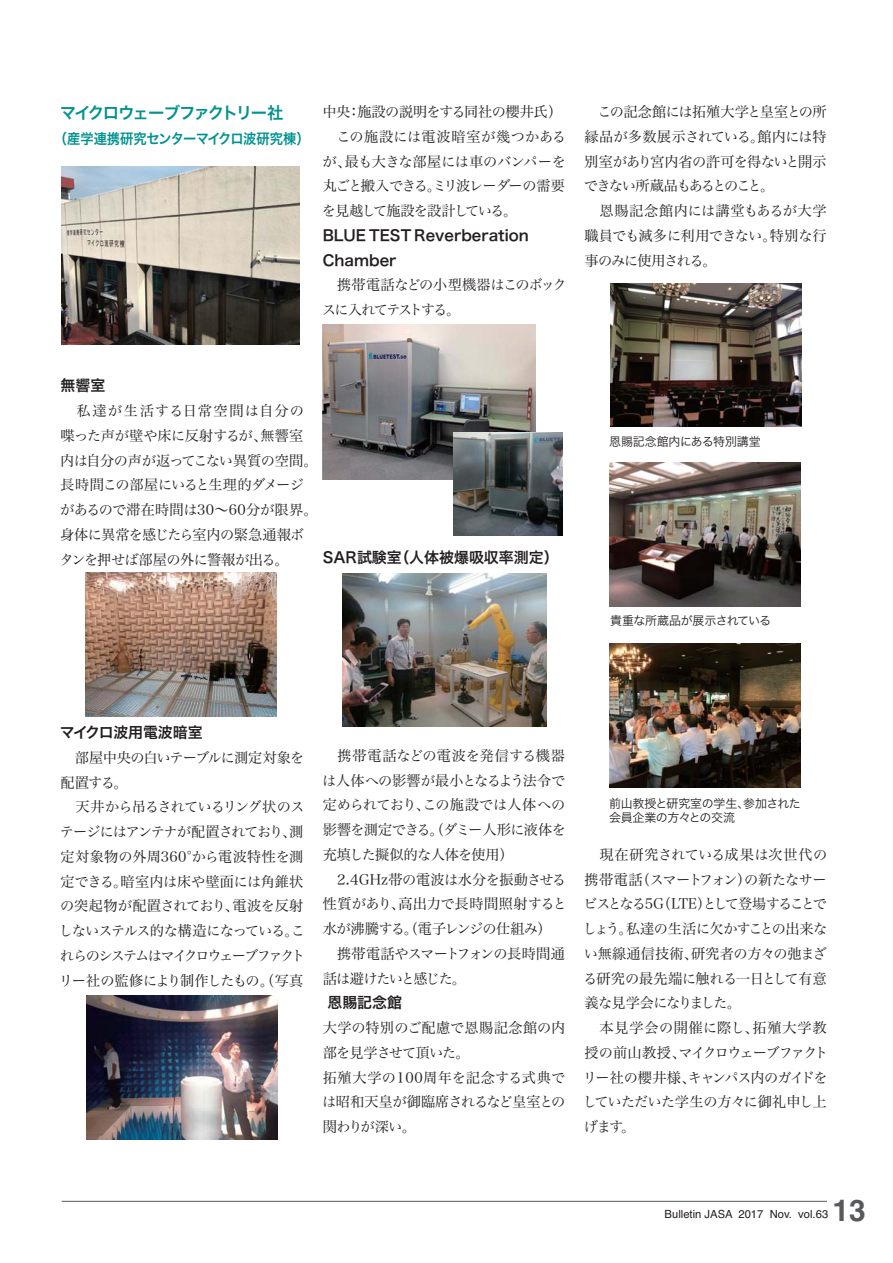
<style>
.page{position:relative;width:893px;height:1263px;background:#fff}
.page>*{position:absolute;margin:0;border:0;box-sizing:border-box;transform-origin:0 0}
.t1{font:700 30px "Helvetica";color:#58595b}
.t2{font:16.5px "Hira Kaku Pro W6 90 pv RKSJ H";letter-spacing:-.1em;color:#009290}
.t3{font:15px/24.8px "Hira Kaku Pro W6 90 pv RKSJ H";color:#231f20}
.t4{font:14.25px/24.8px "Hira Min Pro W3 90 pv RKSJ H";letter-spacing:-.035em;color:#231f20}
.t5{font:14.25px/24.8px "Hira Min Pro W3 90 pv RKSJ H";letter-spacing:-.06em;color:#231f20}
.t6{font:14.25px/24.8px "Hira Min Pro W3 90 pv RKSJ H";letter-spacing:-.005em;color:#231f20}
.t7{font:14.25px/24.8px "Hira Min Pro W3 90 pv RKSJ H";letter-spacing:-.105em;color:#231f20}
.t8{font:14.25px "Hira Kaku Pro W6 90 pv RKSJ H";letter-spacing:-.025em;color:#009290;scale:.93 1}
.t9{font:12px/13.5px "Hira Kaku Pro W3 90 pv RKSJ H";letter-spacing:-.025em;color:#231f20}
.t10{font:12px "Hira Kaku Pro W3 90 pv RKSJ H";color:#231f20}
.t11{font:11.25px "Helvetica";color:#231f20}
</style>
<div class="page">
<hr style="left:62px;top:1201px;width:765px;height:1px;background:#58595b">
<img style="left:609px;top:644px;width:191px;height:143px">
<img style="left:610px;top:283px;width:192px;height:144px">
<img style="left:609px;top:463px;width:191px;height:143px">
<img style="left:342px;top:573px;width:204px;height:153px">
<img style="left:323px;top:325px;width:212px;height:154px">
<img style="left:87px;top:996px;width:191px;height:143px">
<img style="left:85px;top:573px;width:192px;height:143px">
<img style="left:62px;top:166px;width:238px;height:179px">
<img style="left:454px;top:432px;width:109px;height:103px">
<p class="t2" style="left:60px;top:107px;width:225px">マイクロウェーブファクトリー社</p>
<p class="t8" style="left:54px;top:133px;width:276px">（産学連携研究センターマイクロ波研究棟）</p>
<p class="t4" style="left:322px;top:101px;width:246px">中央：施設の説明をする同社の櫻井氏）　この施設には電波暗室が幾つかあるが、最も大きな部屋には車のバンパーを丸ごと搬入できる。ミリ波レーダーの需要を見越して施設を設計している。</p>
<p class="t3" style="left:323px;top:225px;width:208px">BLUE TEST Reverberation<br>Chamber</p>
<p class="t7" style="left:322px;top:275px;width:246px">　携帯電話などの小型機器はこのボックスに入れてテストする。</p>
<p class="t4" style="left:584px;top:101px;width:244px">　この記念館には拓殖大学と皇室との所縁品が多数展示されている。館内には特別室があり宮内省の許可を得ないと開示できない所蔵品もあるとのこと。<br>　恩賜記念館内には講堂もあるが大学職員でも滅多に利用できない。特別な行事のみに使用される。</p>
<p class="t3" style="left:61px;top:375px;width:46px">無響室</p>
<p class="t4" style="left:60px;top:400px;width:260px">　私達が生活する日常空間は自分の喋った声が壁や床に反射するが、無響室内は自分の声が返ってこない異質の空間。長時間この部屋にいると生理的ダメージがあるので滞在時間は30～60分が限界。身体に異常を感じたら室内の緊急通報ボタンを押せば部屋の外に警報が出る。</p>
<p class="t3" style="left:323px;top:547px;width:237px">SAR試験室（人体被爆吸収率測定）</p>
<p class="t10" style="left:609px;top:437px;width:153px">恩賜記念館内にある特別講堂</p>
<p class="t9" style="left:610px;top:616px;width:162px">貴重な所蔵品が展示されている</p>
<p class="t3" style="left:60px;top:722px;width:144px">マイクロ波用電波暗室</p>
<p class="t5" style="left:59px;top:747px;width:248px">　部屋中央の白いテーブルに測定対象を配置する。<br>　天井から吊るされているリング状のステージにはアンテナが配置されており、測定対象物の外周360°から電波特性を測定できる。暗室内は床や壁面には角錐状の突起物が配置されており、電波を反射しないステルス的な構造になっている。これらのシステムはマイクロウェーブファクトリー社の監修により制作したもの。（写真</p>
<p class="t4" style="left:322px;top:745px;width:246px">　携帯電話などの電波を発信する機器は人体への影響が最小となるよう法令で定められており、この施設では人体への影響を測定できる。（ダミー人形に液体を充填した擬似的な人体を使用）　2.4GHz帯の電波は水分を振動させる性質があり、高出力で長時間照射すると水が沸騰する。（電子レンジの仕組み）　携帯電話やスマートフォンの長時間通話は避けたいと感じた。</p>
<p class="t3" style="left:327px;top:992px;width:76px">恩賜記念館</p>
<p class="t6" style="left:322px;top:1017px;width:245px">大学の特別のご配慮で恩賜記念館の内部を見学させて頂いた。<br>拓殖大学の100周年を記念する式典では昭和天皇が御臨席されるなど皇室との関わりが深い。</p>
<p class="t9" style="left:609px;top:799px;width:193px">前山教授と研究室の学生、参加された会員企業の方々との交流</p>
<p class="t4" style="left:583px;top:844px;width:247px">　現在研究されている成果は次世代の携帯電話（スマートフォン）の新たなサービスとなる5G（LTE）として登場することでしょう。私達の生活に欠かすことの出来ない無線通信技術、研究者の方々の弛まざる研究の最先端に触れる一日として有意義な見学会になりました。<br>　本見学会の開催に際し、拓殖大学教授の前山教授、マイクロウェーブファクトリー社の櫻井様、キャンパス内のガイドをしていただいた学生の方々に御礼申し上げます。</p>
<p class="t11" style="left:665px;top:1210px;width:165px">Bulletin JASA 2017 Nov. vol.63</p>
<h1 class="t1" style="left:832px;top:1199px;width:35px">13</h1>
</div>
